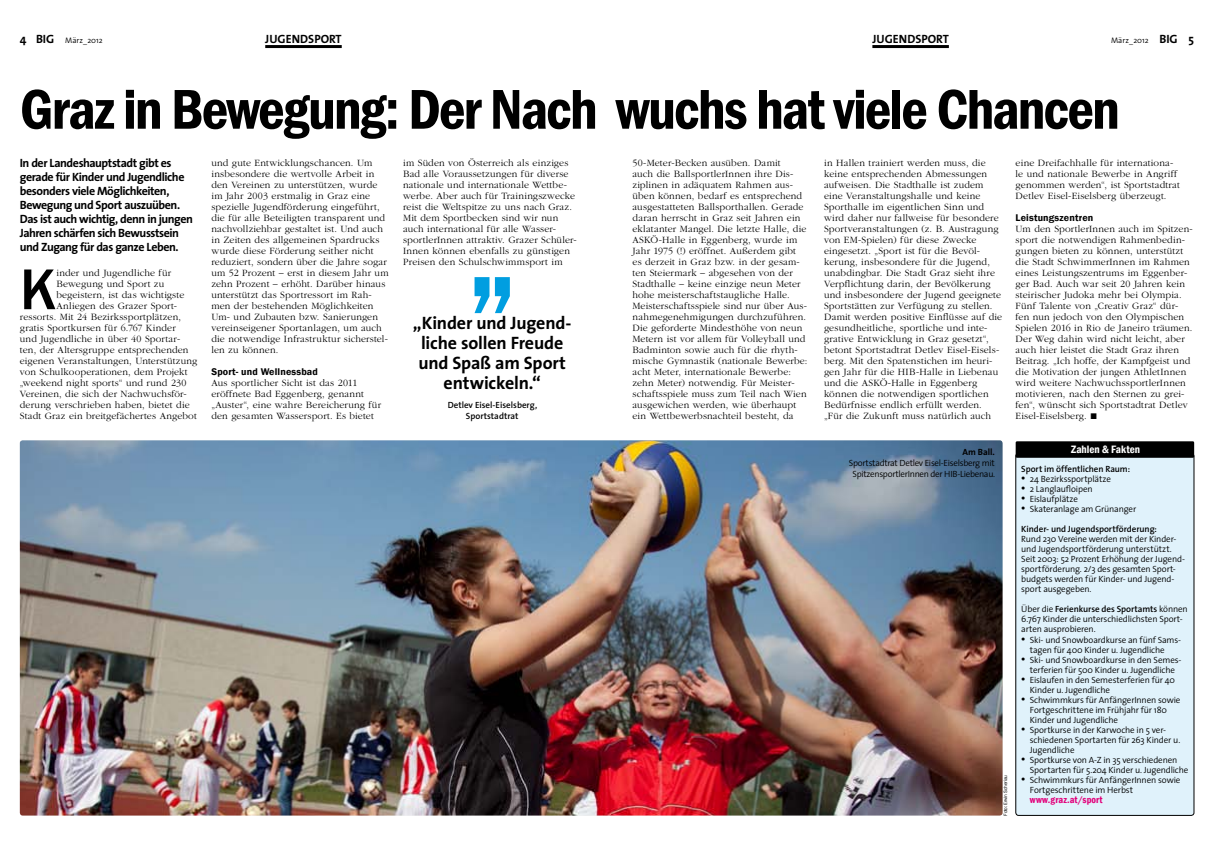
<style>
.page{position:relative;width:1214px;height:851px;background:#fff}
.page>*{position:absolute;margin:0;border:0;box-sizing:border-box;transform-origin:0 0}
.t1{font:500 59.5px "Franklin Gothic";color:#000}
.t2{font:600 condensed 58px "Franklin Gothic";letter-spacing:-.035em;color:#000}
.t3{font:700 18px/20px "The Sans";letter-spacing:-.01em;color:#000;text-align:center}
.t4{font:700 12px/14px "The Sans";letter-spacing:-.04em;color:#000}
.t5{font:700 12px "The Sans";color:#000}
.t6{font:600 condensed 11px "Franklin Gothic";color:#fff}
.t7{font:300 10px/11px "ITC Garamond Std";letter-spacing:.015em;color:#000}
.t8{font:600 10px "Franklin Gothic";color:#000}
.t9{font:600 condensed 10px "Franklin Gothic";letter-spacing:.01em;color:#e2007a}
.t10{font:300 9px/10px "The Sans";letter-spacing:-.015em;color:#000}
.t11{font:600 9px/11px "The Sans";letter-spacing:-.005em;color:#000;text-align:center}
.t12{font:700 9px "The Sans";color:#000}
.t13{font:300 8px "The Sans";color:#000}
.t14{font:5px "Franklin Gothic";letter-spacing:-.03em;color:#000}
.s1{font-weight:700;font-size:12px}
.s2{font-family:"Franklin Gothic";font-weight:400;font-size:12px}
.s3{font-family:"Times New Roman";font-weight:400;font-size:12px}
.s4{font-weight:600}
</style>
<div class="page">
<img style="left:20px;top:440px;width:982px;height:375px">
<div style="left:1015px;top:453px;width:178px;height:362px;background:#e0f2fb;border-radius:3px"></div>
<div style="left:1015px;top:453px;width:178px;height:362px;border:1px solid #000;border-radius:3px"></div>
<div style="left:1015px;top:441px;width:178px;height:16px;background:#000"></div>
<svg style="left:474px;top:277px;width:36px;height:36px"></svg>
<hr style="left:872px;top:45px;width:76px;height:3px;background:#000">
<hr style="left:265px;top:45px;width:77px;height:3px;background:#000">
<p class="t13" style="left:20px;top:33px;width:84px"><span class="s1">4 BIG</span> März_2012</p>
<p class="t5" style="left:265px;top:28px;width:78px">Jugendsport</p>
<p class="t5" style="left:872px;top:28px;width:78px">Jugendsport</p>
<p class="t13" style="left:1110px;top:33px;width:84px">März_2012 <span class="s1">BIG 5</span></p>
<h2 class="t2" style="left:20px;top:71px;width:1101px">Graz in Bewegung: Der Nach wuchs hat viele Chancen</h2>
<p class="t4" style="left:20px;top:156px;width:174px">In der Landeshauptstadt gibt es gerade für Kinder und Jugendliche besonders viele Möglichkeiten,<br>Bewegung und Sport auszuüben.<br>Das ist auch wichtig, denn in jungen<br>Jahren schärfen sich Bewusstsein und Zugang für das ganze Leben.</p>
<p class="t7" style="left:403px;top:157px;width:175px">im Süden von Österreich als einziges Bad alle Voraussetzungen für diverse nationale und internationale Wettbe&shy;werbe. Aber auch für Trainingszwecke reist die Weltspitze zu uns nach Graz.<br>Mit dem Sportbecken sind wir nun auch international für alle Wasser&shy;sportlerInnen attraktiv. Grazer Schüler-Innen können ebenfalls zu günstigen Preisen den Schulschwimmsport im</p>
<p class="t7" style="left:211px;top:157px;width:179px">und gute Entwicklungschancen. Um insbesondere die wertvolle Arbeit in den Vereinen zu unterstützen, wurde im Jahr 2003 erstmalig in Graz eine spezielle Jugendförderung eingeführt, die für alle Beteiligten transparent und nachvollziehbar gestaltet ist. Und auch in Zeiten des allgemeinen Spardrucks wurde diese Förderung seither nicht reduziert, sondern über die Jahre sogar um 52 Prozent – erst in diesem Jahr um zehn Prozent – erhöht. Darüber hinaus unterstützt das Sportressort im Rah&shy;men der bestehenden Möglichkeiten Um- und Zubauten bzw. Sanierungen vereinseigener Sportanlagen, um auch die notwendige Infrastruktur sicherstel&shy;len zu können.</p>
<p class="t8" style="left:211px;top:365px;width:108px">Sport- und Wellnessbad</p>
<p class="t7" style="left:211px;top:377px;width:171px">Aus sportlicher Sicht ist das 2011 eröffnete Bad Eggenberg, genannt „Auster“, eine wahre Bereicherung für den gesamten Wassersport. Es bietet</p>
<p class="t7" style="left:632px;top:157px;width:176px">50-Meter-Becken ausüben. Damit<br>auch die BallsportlerInnen ihre Dis&shy;ziplinen in adäquatem Rahmen aus&shy;üben können, bedarf es entsprechend ausgestatteten Ballsporthallen. Gerade daran herrscht in Graz seit Jahren ein eklatanter Mangel. Die letzte Halle, die ASKÖ-Halle in Eggenberg, wurde im Jahr 1975 (!) eröffnet. Außerdem gibt es derzeit in Graz bzw. in der gesam&shy;ten Steiermark – abgesehen von der Stadthalle – keine einzige neun Meter hohe meisterschaftstaugliche Halle.<br>Meisterschaftsspiele sind nur über Aus&shy;nahmegenehmigungen durchzuführen.<br>Die geforderte Mindesthöhe von neun Metern ist vor allem für Volleyball und Badminton sowie auch für die rhyth&shy;mische Gymnastik (nationale Bewerbe: acht Meter, internationale Bewerbe: zehn Meter) notwendig. Für Meister&shy;schaftsspiele muss zum Teil nach Wien ausgewichen werden, wie überhaupt ein Wettbewerbsnachteil besteht, da</p>
<p class="t7" style="left:824px;top:157px;width:180px">in Hallen trainiert werden muss, die keine entsprechenden Abmessungen aufweisen. Die Stadthalle ist zudem eine Veranstaltungshalle und keine Sporthalle im eigentlichen Sinn und wird daher nur fallweise für besondere Sportveranstaltungen (z. B. Austragung von EM-Spielen) für diese Zwecke eingesetzt. „Sport ist für die Bevöl&shy;kerung, insbesondere für die Jugend, unabdingbar. Die Stadt Graz sieht ihre Verpflichtung darin, der Bevölkerung und insbesondere der Jugend geeignete Sportstätten zur Verfügung zu stellen.<br>Damit werden positive Einflüsse auf die gesundheitliche, sportliche und inte&shy;grative Entwicklung in Graz gesetzt“, betont Sportstadtrat Detlev Eisel-Eisels&shy;berg. Mit den Spatenstichen im heuri&shy;gen Jahr für die HIB-Halle in Liebenau und die ASKÖ-Halle in Eggenberg können die notwendigen sportlichen Bedürfnisse endlich erfüllt werden. „Für die Zukunft muss natürlich auch</p>
<p class="t7" style="left:1015px;top:157px;width:166px">eine Dreifachhalle für internationa&shy;le und nationale Bewerbe in Angriff genommen werden“, ist Sportstadtrat Detlev Eisel-Eiselsberg überzeugt.</p>
<p class="t8" style="left:1015px;top:211px;width:79px">Leistungszentren</p>
<p class="t7" style="left:1015px;top:223px;width:179px">Um den SportlerInnen auch im Spitzen&shy;sport die notwendigen Rahmenbedin&shy;gungen bieten zu können, unterstützt die Stadt SchwimmerInnen im Rahmen eines Leistungszentrums im Eggenber&shy;ger Bad. Auch war seit 20 Jahren kein steirischer Judoka mehr bei Olympia.<br>Fünf Talente von „Creativ Graz“ dür&shy;fen nun jedoch von den Olympischen Spielen 2016 in Rio de Janeiro träumen.<br>Der Weg dahin wird nicht leicht, aber auch hier leistet die Stadt Graz ihren Beitrag. „Ich hoffe, der Kampfgeist und die Motivation der jungen AthletInnen wird weitere NachwuchssportlerInnen motivieren, nach den Sternen zu grei&shy;fen“, wünscht sich Sportstadtrat Detlev Eisel-Eiselsberg. <span class="s2">■</span></p>
<h1 class="t1" style="left:20px;top:252px;width:38px">K</h1>
<p class="t7" style="left:56px;top:267px;width:116px">inder und Jugendliche für</p>
<p class="t7" style="left:56px;top:278px;width:110px">Bewegung und Sport zu</p>
<p class="t7" style="left:56px;top:289px;width:129px">begeistern, ist das wichtigste</p>
<p class="t7" style="left:56px;top:300px;width:122px">Anliegen des Grazer Sport-</p>
<p class="t7" style="left:20px;top:311px;width:163px">ressorts. Mit 24 Bezirkssportplätzen,</p>
<p class="t7" style="left:20px;top:322px;width:157px">gratis Sportkursen für 6.767 Kinder</p>
<p class="t7" style="left:20px;top:333px;width:162px">und Jugendliche in über 40 Sportar-</p>
<p class="t7" style="left:20px;top:344px;width:170px">ten, der Altersgruppe entsprechenden</p>
<p class="t7" style="left:20px;top:355px;width:179px">eigenen Veranstaltungen, Unterstützung</p>
<p class="t7" style="left:20px;top:366px;width:169px">von Schulkooperationen, dem Projekt</p>
<p class="t7" style="left:20px;top:377px;width:168px">„weekend night sports“ und rund 230</p>
<p class="t7" style="left:20px;top:388px;width:168px">Vereinen, die sich der Nachwuchsför-</p>
<p class="t7" style="left:20px;top:399px;width:171px">derung verschrieben haben, bietet die</p>
<p class="t7" style="left:20px;top:410px;width:178px">Stadt Graz ein breitgefächertes Angebot</p>
<h3 class="t3" style="left:413px;top:312px;width:160px">„Kinder und Jugend&shy;liche sollen Freude und Spaß am Sport entwickeln.“</h3>
<p class="t11" style="left:447px;top:399px;width:91px">Detlev Eisel-Eiselsberg,<br>Sportstadtrat</p>
<p class="t12" style="left:962px;top:444px;width:34px">Am Ball.</p>
<p class="t10" style="left:848px;top:457px;width:148px;line-height:11px;text-align:center">Sportstadtrat Detlev Eisel-Eiselsberg mit<br>SpitzensportlerInnen der HIB-Liebenau.</p>
<p class="t14" style="left:1002px;top:815px;width:42px;rotate:-90deg">Foto: Erwin Scheriau</p>
<p class="t6" style="left:1070px;top:442px;width:71px">Zahlen &amp; Fakten</p>
<p class="t11" style="left:1021px;top:463px;width:110px">Sport im öffentlichen Raum:</p>
<p class="t10" style="left:1021px;top:474px;width:91px"><span class="s3">•</span> 24 Bezirkssportplätze</p>
<p class="t10" style="left:1021px;top:484px;width:73px"><span class="s3">•</span> 2 Langlaufloipen</p>
<p class="t10" style="left:1021px;top:494px;width:58px"><span class="s3">•</span> Eislaufplätze</p>
<p class="t10" style="left:1021px;top:504px;width:116px"><span class="s3">•</span> Skateranlage am Grünanger</p>
<p class="t11" style="left:1021px;top:523px;width:137px">Kinder- und Jugendsportförderung:</p>
<p class="t10" style="left:1021px;top:534px;width:165px">Rund 230 Vereine werden mit der Kinder&shy;und Jugendsportförderung unterstützt.<br>Seit 2003: 52 Prozent Erhöhung der Jugend&shy;sportförderung. 2/3 des gesamten Sport&shy;budgets werden für Kinder- und Jugend&shy;sport ausgegeben.</p>
<p class="t10" style="left:1021px;top:604px;width:168px">Über die <span class="s4">Ferienkurse des Sportamts</span> können<br>6.767 Kinder die unterschiedlichsten Sport&shy;arten ausprobieren.</p>
<p class="t10" style="left:1029px;top:634px;width:153px;text-indent:-9px"><span class="s3">•</span> Ski- und Snowboardkurse an fünf Sams&shy;tagen für 400 Kinder u. Jugendliche</p>
<p class="t10" style="left:1021px;top:654px;width:162px;text-align:center"><span class="s3">•</span> Ski- und Snowboardkurse in den Semes&shy;terferien für 500 Kinder u. Jugendliche</p>
<p class="t10" style="left:1029px;top:674px;width:147px;text-indent:-9px"><span class="s3">•</span> Eislaufen in den Semesterferien für 40<br>Kinder u. Jugendliche</p>
<p class="t10" style="left:1029px;top:694px;width:152px;text-indent:-9px"><span class="s3">•</span> Schwimmkurs für AnfängerInnen sowie<br>Fortgeschrittene im Frühjahr für 180<br>Kinder und Jugendliche</p>
<p class="t10" style="left:1029px;top:724px;width:152px;text-indent:-9px"><span class="s3">•</span> Sportkurse in der Karwoche in 5 ver&shy;schiedenen Sportarten für 263 Kinder u.<br>Jugendliche</p>
<p class="t10" style="left:1029px;top:754px;width:160px;text-indent:-9px"><span class="s3">•</span> Sportkurse von A-Z in 35 verschiedenen<br>Sportarten für 5.204 Kinder u. Jugendliche</p>
<p class="t10" style="left:1029px;top:774px;width:152px;text-indent:-9px"><span class="s3">•</span> Schwimmkurs für AnfängerInnen sowie<br>Fortgeschrittene im Herbst</p>
<p class="t9" style="left:1029px;top:792px;width:74px">www.graz.at/sport</p>
</div>
